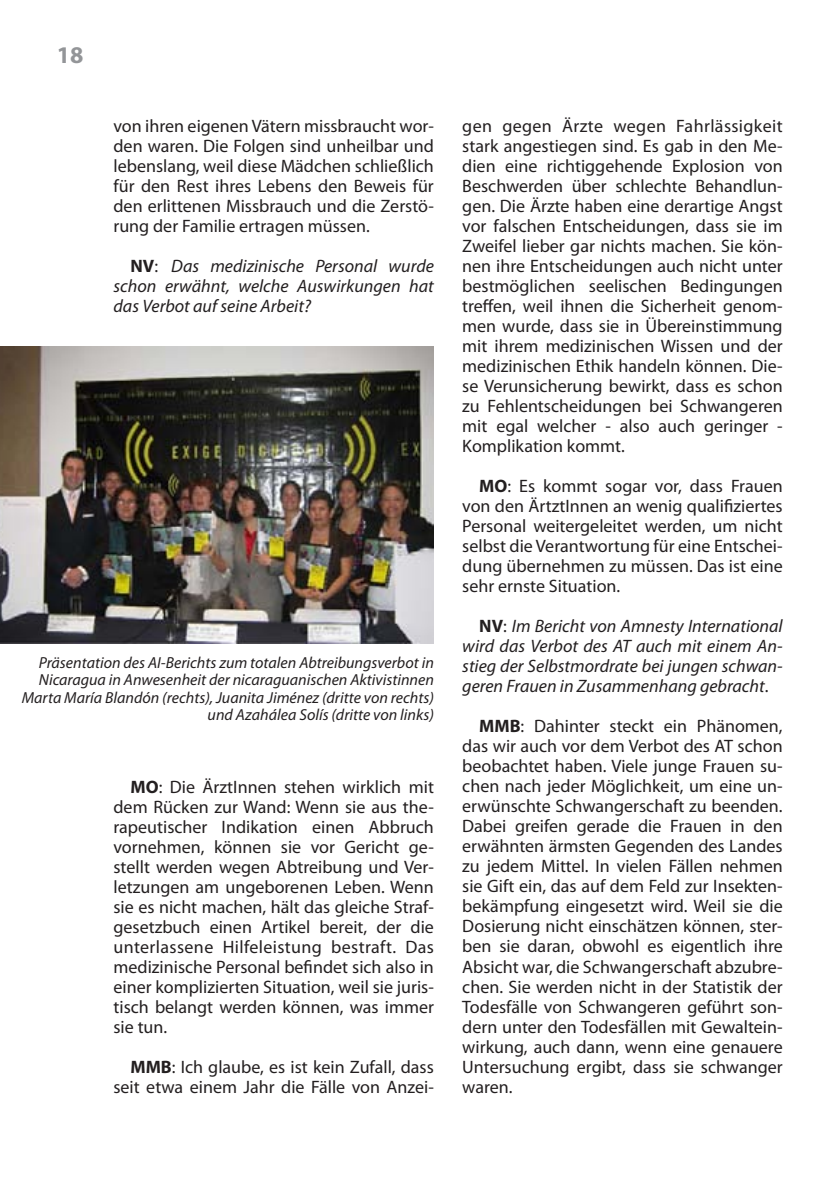
<style>
.page{position:relative;width:839px;height:1191px;background:#fff}
.page>*{position:absolute;margin:0;border:0;box-sizing:border-box;transform-origin:0 0}
.t1{font:700 24px "Myriad Pro";color:#939598}
.t2{font:18px/20px "Myriad Pro";color:#231f20;text-align:justify}
.t3{font:italic 18px/20px "Myriad Pro";color:#231f20;text-align:justify}
.t4{font:italic 16px/17.6px "Myriad Pro";color:#231f20;text-align:right}
.s1{font-weight:700;font-style:normal}
.s2{font-style:normal}
.s3{font-weight:700}
</style>
<div class="page">
<img style="left:0;top:346px;width:434px;height:297px">
<h1 class="t1" style="left:57px;top:40px;width:28px">18</h1>
<p class="t2" style="left:113px;top:116px;width:322px">von ihren eigenen Vätern missbraucht wor&shy;den waren. Die Folgen sind unheilbar und lebenslang, weil diese Mädchen schließlich für den Rest ihres Lebens den Beweis für den erlittenen Missbrauch und die Zerstö&shy;rung der Familie ertragen müssen.</p>
<p class="t3" style="left:113px;top:256px;width:322px;text-indent:17px"><span class="s1">NV</span><span class="s2">:</span> Das medizinische Personal wurde schon erwähnt, welche Auswirkungen hat das Verbot auf seine Arbeit?</p>
<p class="t4" style="left:22px;top:653px;width:414px">Präsentation des AI-Berichts zum totalen Abtreibungsverbot in Nicaragua in Anwesenheit der nicaraguanischen Aktivistinnen Marta María Blandón (rechts), Juanita Jiménez (dritte von rechts) und Azahálea Solís (dritte von links)</p>
<p class="t2" style="left:113px;top:776px;width:322px;text-indent:17px"><span class="s3">MO</span>: Die ÄrztInnen stehen wirklich mit dem Rücken zur Wand: Wenn sie aus the&shy;rapeutischer Indikation einen Abbruch vornehmen, können sie vor Gericht ge&shy;stellt werden wegen Abtreibung und Ver&shy;letzungen am ungeborenen Leben. Wenn sie es nicht machen, hält das gleiche Straf&shy;gesetzbuch einen Artikel bereit, der die unterlassene Hilfeleistung bestraft. Das medizinische Personal befindet sich also in einer komplizierten Situation, weil sie juris&shy;tisch belangt werden können, was immer sie tun.</p>
<p class="t2" style="left:113px;top:1056px;width:322px;text-align:right"><span class="s3">MMB</span>: Ich glaube, es ist kein Zufall, dass seit etwa einem Jahr die Fälle von Anzei-</p>
<p class="t2" style="left:462px;top:116px;width:322px">gen gegen Ärzte wegen Fahrlässigkeit stark angestiegen sind. Es gab in den Me&shy;dien eine richtiggehende Explosion von Beschwerden über schlechte Behandlun&shy;gen. Die Ärzte haben eine derartige Angst vor falschen Entscheidungen, dass sie im Zweifel lieber gar nichts machen. Sie kön&shy;nen ihre Entscheidungen auch nicht unter bestmöglichen seelischen Bedingungen treffen, weil ihnen die Sicherheit genom&shy;men wurde, dass sie in Übereinstimmung mit ihrem medizinischen Wissen und der medizinischen Ethik handeln können. Die&shy;se Verunsicherung bewirkt, dass es schon zu Fehlentscheidungen bei Schwangeren mit egal welcher - also auch geringer - Komplikation kommt.</p>
<p class="t2" style="left:462px;top:476px;width:322px;text-indent:17px"><span class="s3">MO</span>: Es kommt sogar vor, dass Frauen von den ÄrtztInnen an wenig qualifiziertes Personal weitergeleitet werden, um nicht selbst die Verantwortung für eine Entschei&shy;dung übernehmen zu müssen. Das ist eine sehr ernste Situation.</p>
<p class="t3" style="left:462px;top:616px;width:322px;text-indent:17px"><span class="s1">NV</span><span class="s2">:</span> Im Bericht von Amnesty International wird das Verbot des AT auch mit einem An&shy;stieg der Selbstmordrate bei jungen schwan&shy;geren Frauen in Zusammenhang gebracht<span class="s2">.</span></p>
<p class="t2" style="left:462px;top:716px;width:322px;text-indent:17px"><span class="s3">MMB</span>: Dahinter steckt ein Phänomen, das wir auch vor dem Verbot des AT schon beobachtet haben. Viele junge Frauen su&shy;chen nach jeder Möglichkeit, um eine un&shy;erwünschte Schwangerschaft zu beenden.<br>Dabei greifen gerade die Frauen in den erwähnten ärmsten Gegenden des Landes zu jedem Mittel. In vielen Fällen nehmen sie Gift ein, das auf dem Feld zur Insekten&shy;bekämpfung eingesetzt wird. Weil sie die Dosierung nicht einschätzen können, ster&shy;ben sie daran, obwohl es eigentlich ihre Absicht war, die Schwangerschaft abzubre&shy;chen. Sie werden nicht in der Statistik der Todesfälle von Schwangeren geführt son&shy;dern unter den Todesfällen mit Gewaltein&shy;wirkung, auch dann, wenn eine genauere Untersuchung ergibt, dass sie schwanger waren.</p>
</div>
